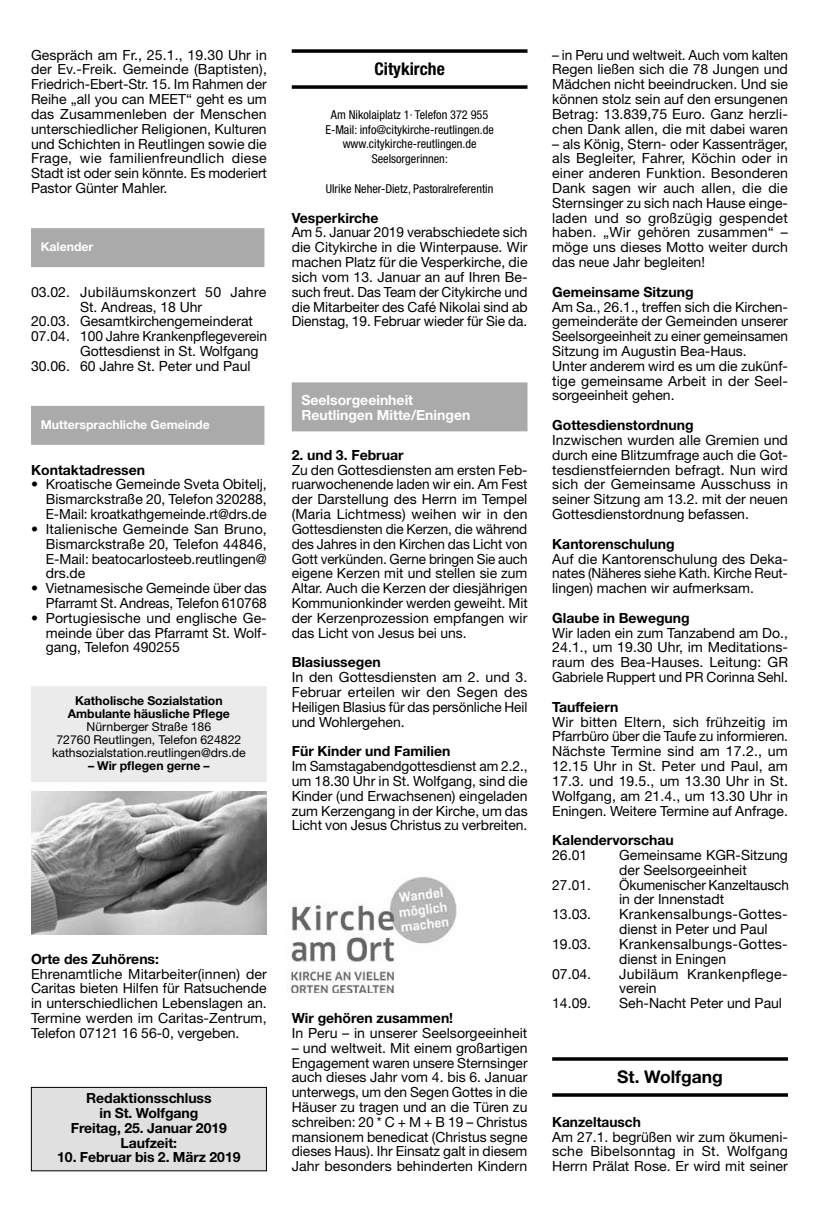
<style>
.page{position:relative;width:819px;height:1231px;background:#fff}
.page>*{position:absolute;margin:0;border:0;box-sizing:border-box;transform-origin:0 0}
.t1{font:700 17.5px "Helvetica Neue";color:#000}
.t2{font:700 condensed 17.5px "Helvetica Neue";color:#000}
.t3{font:14px/14.9px "Helvetica Neue";color:#000;text-align:justify}
.t4{font:700 14px/14.9px "Helvetica Neue";color:#000;text-align:center}
.t5{font:14px/14.9px "Helvetica Neue";color:#000}
.t6{font:14px/14.9px "Helvetica Neue";letter-spacing:.02em;color:#000}
.t7{font:700 14px/14.9px "Helvetica Neue";color:#fff}
.t8{font:14px "Helvetica Neue";letter-spacing:.02em;color:#000}
.t9{font:condensed 12.25px/14.9px "Helvetica Neue";color:#000;text-align:center}
.t10{font:12.25px/13px "Helvetica Neue";color:#000;text-align:center}
.t11{font:700 12.25px/13px "Helvetica Neue";color:#000;text-align:center}
.t12{font:700 12.25px "Helvetica Neue";color:#fff}
</style>
<div class="page">
<div style="left:33px;top:229px;width:230px;height:36px;background:#aaa"></div>
<div style="left:31px;top:228px;width:233px;height:39px;border:3px solid #aaa"></div>
<div style="left:33px;top:407px;width:230px;height:36px;background:#aaa"></div>
<div style="left:31px;top:406px;width:233px;height:39px;border:3px solid #aaa"></div>
<div style="left:32px;top:687px;width:234px;height:94px;background:#ebebeb"></div>
<div style="left:31px;top:686px;width:236px;height:95px;border:2px solid #ebebeb"></div>
<img style="left:31px;top:791px;width:236px;height:143px">
<svg style="left:292px;top:49px;width:235px;height:4px"></svg>
<svg style="left:292px;top:85px;width:235px;height:4px"></svg>
<div style="left:293px;top:384px;width:232px;height:45px;background:#aaa"></div>
<div style="left:292px;top:382px;width:235px;height:49px;border:4px solid #aaa"></div>
<hr style="left:552px;top:1057px;width:236px;height:3px;background:#000">
<hr style="left:552px;top:1093px;width:236px;height:3px;background:#000">
<img style="left:287px;top:877px;width:169px;height:115px">
<div style="left:31px;top:1087px;width:235px;height:83px;background:#e0e0e0"></div>
<div style="left:31px;top:1086px;width:236px;height:84px;border:1px solid #000"></div>
<p class="t3" style="left:31px;top:47px;width:237px">Gespräch am Fr., 25.1., 19.30 Uhr in der Ev.-Freik. Gemeinde (Baptisten), Friedrich-Ebert-Str. 15. Im Rahmen der Reihe „all you can MEET“ geht es um das Zusammenleben der Menschen unterschiedlicher Religionen, Kulturen und Schichten in Reutlingen sowie die Frage, wie familienfreundlich diese Stadt ist oder sein könnte. Es moderiert Pastor Günter Mahler.</p>
<p class="t12" style="left:41px;top:239px;width:54px">Kalender</p>
<p class="t8" style="left:31px;top:283px;width:237px">03.02. Jubiläumskonzert 50 Jahre</p>
<p class="t3" style="left:80px;top:299px;width:124px">St. Andreas, 18 Uhr</p>
<p class="t3" style="left:31px;top:314px;width:223px">20.03. Gesamtkirchengemeinderat</p>
<p class="t3" style="left:31px;top:328px;width:237px">07.04. 100 Jahre Krankenpflegeverein</p>
<p class="t3" style="left:80px;top:343px;width:180px">Gottesdienst in St. Wolfgang</p>
<p class="t3" style="left:31px;top:358px;width:221px">30.06. 60 Jahre St. Peter und Paul</p>
<p class="t12" style="left:41px;top:416px;width:171px">Muttersprachliche Gemeinde</p>
<p class="t4" style="left:31px;top:462px;width:116px">Kontaktadressen</p>
<p class="t3" style="left:46px;top:476px;width:222px;text-indent:-15px">• Kroatische Gemeinde Sveta Obitelj, Bismarckstraße 20, Telefon 320288, E-Mail: kroatkathgemeinde.rt@drs.de</p>
<p class="t3" style="left:46px;top:521px;width:222px;text-indent:-15px">• Italienische Gemeinde San Bruno, Bismarckstraße 20, Telefon 44846, E-Mail: beatocarlosteeb.reutlingen@ drs.de</p>
<p class="t3" style="left:31px;top:580px;width:237px;text-align:right">• Vietnamesische Gemeinde über das<br>Pfarramt St. Andreas, Telefon 610768</p>
<p class="t3" style="left:46px;top:610px;width:222px;text-indent:-15px">• Portugiesische und englische Ge&shy;meinde über das Pfarramt St. Wolf&shy;gang, Telefon 490255</p>
<p class="t11" style="left:68px;top:693px;width:164px">Katholische Sozialstation<br>Ambulante häusliche Pflege</p>
<p class="t10" style="left:52px;top:719px;width:195px">Nürnberger Straße 186<br>72760 Reutlingen, Telefon 624822 kathsozialstation.reutlingen@drs.de</p>
<p class="t11" style="left:88px;top:758px;width:123px">– Wir pflegen gerne –</p>
<p class="t4" style="left:31px;top:950px;width:129px">Orte des Zuhörens:</p>
<p class="t3" style="left:31px;top:965px;width:237px">Ehrenamtliche Mitarbeiter(innen) der Caritas bieten Hilfen für Ratsuchende in unterschiedlichen Lebenslagen an.<br>Termine werden im Caritas-Zentrum, Telefon 07121 16 56-0, vergeben.</p>
<p class="t4" style="left:71px;top:1090px;width:157px">Redaktionsschluss<br>in St. Wolfgang<br>Freitag, 25. Januar 2019<br>Laufzeit:</p>
<p class="t4" style="left:57px;top:1149px;width:185px">10. Februar bis 2. März 2019</p>
<p class="t2" style="left:374px;top:58px;width:72px">Citykirche</p>
<p class="t9" style="left:325px;top:107px;width:170px">Am Nikolaiplatz 1· Telefon 372 955<br>E-Mail: info@citykirche-reutlingen.de www.citykirche-reutlingen.de<br>Seelsorgerinnen:</p>
<p class="t9" style="left:326px;top:181px;width:169px">Ulrike Neher-Dietz, Pastoralreferentin</p>
<p class="t4" style="left:292px;top:210px;width:88px">Vesperkirche</p>
<p class="t3" style="left:292px;top:225px;width:237px">Am 5. Januar 2019 verabschiedete sich die Citykirche in die Winterpause. Wir machen Platz für die Vesperkirche, die sich vom 13. Januar an auf Ihren Be&shy;such freut. Das Team der Citykirche und die Mitarbeiter des Café Nikolai sind ab Dienstag, 19. Februar wieder für Sie da.</p>
<p class="t7" style="left:301px;top:392px;width:170px">Seelsorgeeinheit<br>Reutlingen Mitte/Eningen</p>
<p class="t4" style="left:292px;top:447px;width:113px">2. und 3. Februar</p>
<p class="t3" style="left:292px;top:462px;width:237px">Zu den Gottesdiensten am ersten Feb&shy;ruarwochenende laden wir ein. Am Fest der Darstellung des Herrn im Tempel (Maria Lichtmess) weihen wir in den Gottesdiensten die Kerzen, die während des Jahres in den Kirchen das Licht von Gott verkünden. Gerne bringen Sie auch eigene Kerzen mit und stellen sie zum Altar. Auch die Kerzen der diesjährigen Kommunionkinder werden geweiht. Mit der Kerzenprozession empfangen wir das Licht von Jesus bei uns.</p>
<p class="t4" style="left:292px;top:654px;width:90px">Blasiussegen</p>
<p class="t3" style="left:292px;top:669px;width:237px">In den Gottesdiensten am 2. und 3.<br>Februar erteilen wir den Segen des Heiligen Blasius für das persönliche Heil und Wohlergehen.</p>
<p class="t4" style="left:292px;top:743px;width:160px">Für Kinder und Familien</p>
<p class="t3" style="left:292px;top:758px;width:237px">Im Samstagabendgottesdienst am 2.2., um 18.30 Uhr in St. Wolfgang, sind die Kinder (und Erwachsenen) eingeladen zum Kerzengang in der Kirche, um das Licht von Jesus Christus zu verbreiten.</p>
<p class="t4" style="left:292px;top:1010px;width:163px">Wir gehören zusammen!</p>
<p class="t3" style="left:292px;top:1025px;width:237px">In Peru – in unserer Seelsorgeeinheit</p>
<p class="t3" style="left:292px;top:1039px;width:237px">– und weltweit. Mit einem großartigen Engagement waren unsere Sternsinger auch dieses Jahr vom 4. bis 6. Januar unterwegs, um den Segen Gottes in die Häuser zu tragen und an die Türen zu schreiben: 20 * C + M + B 19 – Christus mansionem benedicat (Christus segne dieses Haus). Ihr Einsatz galt in diesem Jahr besonders behinderten Kindern</p>
<p class="t3" style="left:552px;top:47px;width:237px">– in Peru und weltweit. Auch vom kalten Regen ließen sich die 78 Jungen und Mädchen nicht beeindrucken. Und sie können stolz sein auf den ersungenen Betrag: 13.839,75 Euro. Ganz herzli&shy;chen Dank allen, die mit dabei waren</p>
<p class="t3" style="left:552px;top:136px;width:237px">– als König, Stern- oder Kassenträger, als Begleiter, Fahrer, Köchin oder in einer anderen Funktion. Besonderen Dank sagen wir auch allen, die die Sternsinger zu sich nach Hause einge&shy;laden und so großzügig gespendet haben. „Wir gehören zusammen“ – möge uns dieses Motto weiter durch das neue Jahr begleiten!</p>
<p class="t4" style="left:552px;top:284px;width:143px">Gemeinsame Sitzung</p>
<p class="t3" style="left:552px;top:299px;width:237px;text-align:left">Am Sa., 26.1., treffen sich die Kirchen&shy;gemeinderäte der Gemeinden unserer Seelsorgeeinheit zu einer gemeinsamen Sitzung im Augustin Bea-Haus.<br>Unter anderem wird es um die zukünf&shy;tige gemeinsame Arbeit in der Seel&shy;sorgeeinheit gehen.</p>
<p class="t4" style="left:552px;top:417px;width:143px">Gottesdienstordnung</p>
<p class="t3" style="left:552px;top:432px;width:237px">Inzwischen wurden alle Gremien und durch eine Blitzumfrage auch die Got&shy;tesdienstfeiernden befragt. Nun wird sich der Gemeinsame Ausschuss in seiner Sitzung am 13.2. mit der neuen Gottesdienstordnung befassen.</p>
<p class="t4" style="left:552px;top:536px;width:124px">Kantorenschulung</p>
<p class="t3" style="left:552px;top:551px;width:237px">Auf die Kantorenschulung des Deka&shy;nates (Näheres siehe Kath. Kirche Reut&shy;lingen) machen wir aufmerksam.</p>
<p class="t4" style="left:552px;top:610px;width:139px">Glaube in Bewegung</p>
<p class="t3" style="left:552px;top:625px;width:237px">Wir laden ein zum Tanzabend am Do., 24.1., um 19.30 Uhr, im Meditations&shy;raum des Bea-Hauses. Leitung: GR Gabriele Ruppert und PR Corinna Sehl.</p>
<p class="t4" style="left:552px;top:699px;width:68px">Tauffeiern</p>
<p class="t3" style="left:552px;top:714px;width:237px">Wir bitten Eltern, sich frühzeitig im Pfarrbüro über die Taufe zu informieren.<br>Nächste Termine sind am 17.2., um 12.15 Uhr in St. Peter und Paul, am 17.3. und 19.5., um 13.30 Uhr in St.<br>Wolfgang, am 21.4., um 13.30 Uhr in Eningen. Weitere Termine auf Anfrage.</p>
<p class="t4" style="left:552px;top:832px;width:123px">Kalendervorschau</p>
<p class="t5" style="left:552px;top:848px;width:37px">26.01</p>
<p class="t5" style="left:619px;top:848px;width:170px">Gemeinsame KGR-Sitzung der Seelsorgeeinheit</p>
<p class="t5" style="left:552px;top:877px;width:40px">27.01.</p>
<p class="t5" style="left:619px;top:877px;width:171px">Ökumenischer Kanzeltausch in der Innenstadt</p>
<p class="t5" style="left:552px;top:907px;width:40px">13.03.</p>
<p class="t6" style="left:619px;top:907px;width:170px">Krankensalbungs-Gottes&shy;dienst in Peter und Paul</p>
<p class="t5" style="left:552px;top:937px;width:40px">19.03.</p>
<p class="t6" style="left:619px;top:937px;width:170px">Krankensalbungs-Gottes&shy;dienst in Eningen</p>
<p class="t5" style="left:552px;top:966px;width:40px">07.04.</p>
<p class="t6" style="left:619px;top:966px;width:170px">Jubiläum Krankenpflege&shy;verein</p>
<p class="t5" style="left:552px;top:996px;width:40px">14.09.</p>
<p class="t5" style="left:619px;top:996px;width:164px">Seh-Nacht Peter und Paul</p>
<p class="t1" style="left:617px;top:1065px;width:107px">St. Wolfgang</p>
<p class="t4" style="left:552px;top:1113px;width:90px">Kanzeltausch</p>
<p class="t3" style="left:552px;top:1128px;width:237px">Am 27.1. begrüßen wir zum ökumeni&shy;sche Bibelsonntag in St. Wolfgang Herrn Prälat Rose. Er wird mit seiner</p>
</div>
